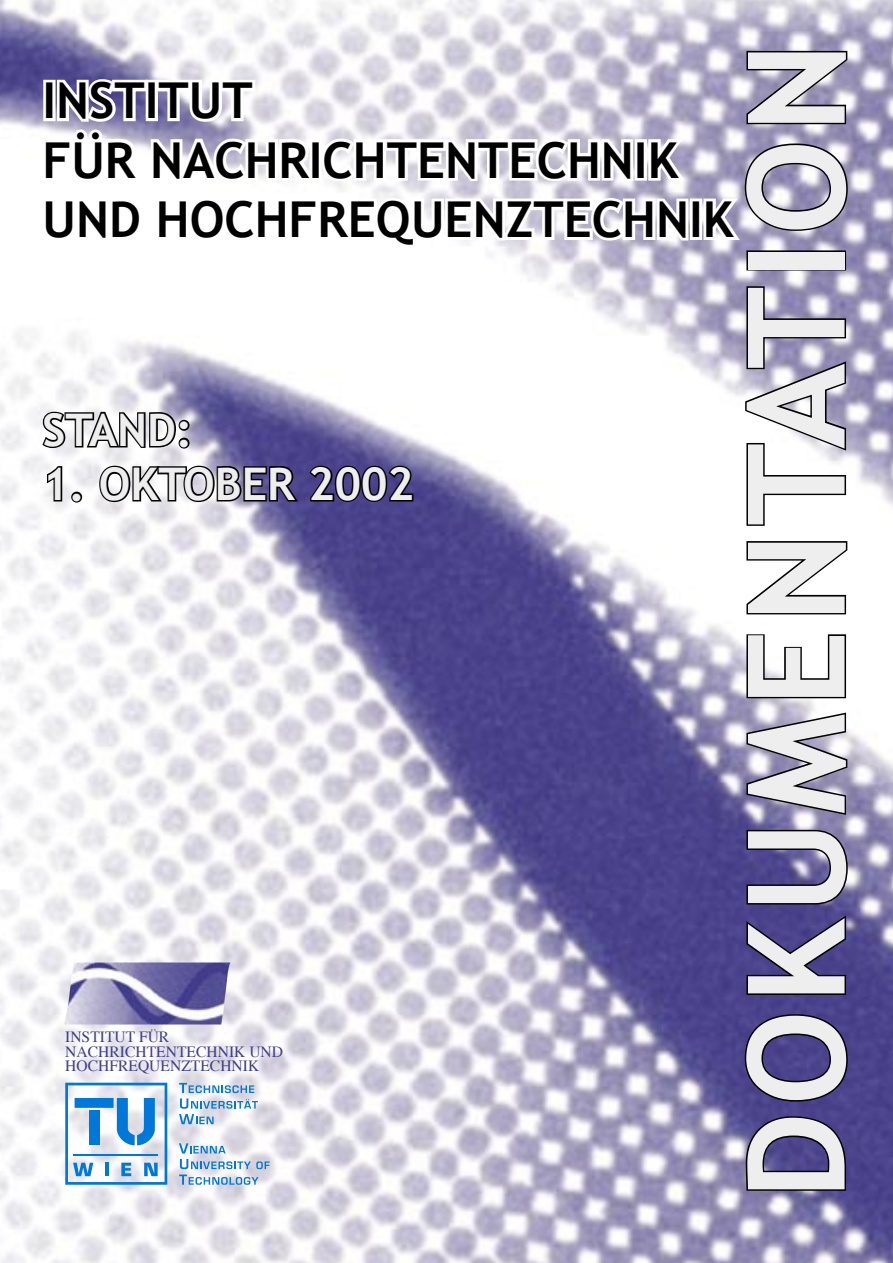
<style>
.page{position:relative;width:893px;height:1263px;background:#fff}
.page>*{position:absolute;margin:0;border:0;box-sizing:border-box;transform-origin:0 0}
.t1{font:700 135px "Trebuchet MS";letter-spacing:.05em;color:#eee}
.t2{font:700 49.5px/59.4px "Trebuchet MS";color:#000}
.t3{font:700 45px "Trebuchet MS";color:#eee}
.t4{font:15.6px/14.4px "Times";color:#403f8b}
</style>
<div class="page">
<img style="left:0;top:0;width:893px;height:1263px">
<svg style="left:744px;top:1115px;width:103px;height:77px;background:#4b467a"></svg>
<svg style="left:743px;top:1013px;width:106px;height:90px;background:#3f3876"></svg>
<svg style="left:745px;top:914px;width:104px;height:82px;background:#3d3772"></svg>
<svg style="left:745px;top:828px;width:104px;height:78px;background:#5d5885"></svg>
<svg style="left:744px;top:711px;width:105px;height:106px;background:#9794a8"></svg>
<svg style="left:745px;top:633px;width:102px;height:67px"></svg>
<svg style="left:745px;top:540px;width:104px;height:76px"></svg>
<svg style="left:744px;top:285px;width:104px;height:242px"></svg>
<div style="left:746px;top:250px;width:100px;height:20px;border:3px solid #000"></div>
<svg style="left:745px;top:49px;width:104px;height:77px;background:#918ea1"></svg>
<svg style="left:41px;top:410px;width:151px;height:40px"></svg>
<svg style="left:45px;top:465px;width:40px;height:39px"></svg>
<svg style="left:98px;top:464px;width:201px;height:40px"></svg>
<svg style="left:308px;top:464px;width:107px;height:39px;background:#2c2852"></svg>
<svg style="left:40px;top:76px;width:596px;height:110px"></svg>
<div style="left:635px;top:139px;width:12px;height:42px;border:6px solid #fff"></div>
<svg style="left:645px;top:136px;width:43px;height:50px"></svg>
<svg style="left:40px;top:194px;width:105px;height:51px"></svg>
<svg style="left:153px;top:194px;width:538px;height:58px"></svg>
<svg style="left:700px;top:142px;width:149px;height:103px"></svg>
<img style="left:64px;top:962px;width:166px;height:62px">
<svg style="left:65px;top:1083px;width:102px;height:102px"></svg>
<hr style="left:73px;top:1154px;width:85px;height:2px;background:#0078d9">
<svg style="left:179px;top:1083px;width:79px;height:41px"></svg>
<svg style="left:179px;top:1143px;width:47px;height:10px"></svg>
<svg style="left:179px;top:1159px;width:91px;height:26px"></svg>
<p class="t2" style="left:43px;top:71px;width:692px">INSTITUT<br>FÜR NACHRICHTENTECHNIK<br>UND HOCHFREQUENZTECHNIK</p>
<p class="t3" style="left:43px;top:402px;width:152px">STAND:</p>
<p class="t3" style="left:43px;top:456px;width:373px">1. OKTOBER 2002</p>
<p class="t4" style="left:65px;top:1031px;width:219px">INSTITUT FÜR<br>NACHRICHTENTECHNIK UND<br>HOCHFREQUENZTECHNIK</p>
<h1 class="t1" style="left:712px;top:1199px;width:1158px;rotate:-90deg">DOKUMENTATION</h1>
</div>
